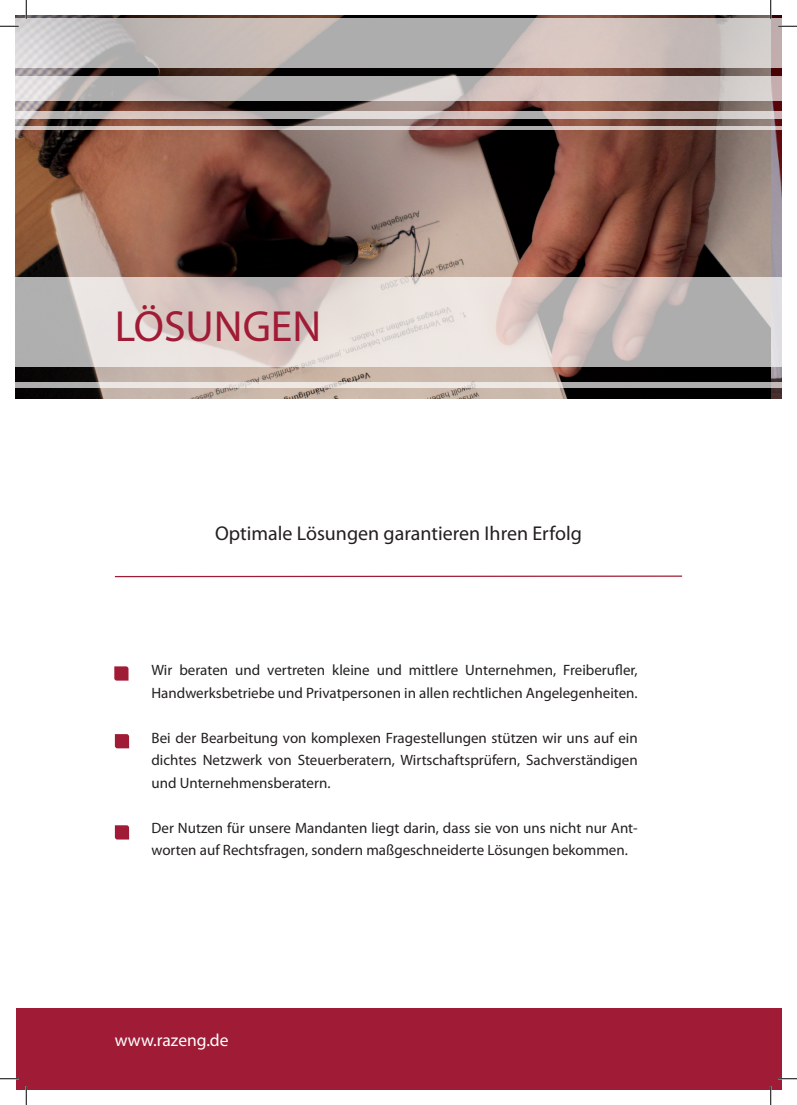
<style>
.page{position:relative;width:797px;height:1105px;background:#fff}
.page>*{position:absolute;margin:0;border:0;box-sizing:border-box;transform-origin:0 0}
.t1{font:43.75px "Myriad Pro";color:#a01c36}
.t2{font:20px "Myriad Pro";color:#231f20}
.t3{font:17.5px "Myriad Pro";color:#fff}
.t4{font:15px/22.5px "Myriad Pro";color:#231f20}
</style>
<div class="page">
<div style="left:16px;top:1008px;width:765px;height:81px;background:#a01c36"></div>
<img style="left:16px;top:16px;width:765px;height:382px">
<svg style="left:16px;top:77px;width:765px;height:24px;background:#c6bebb"></svg>
<svg style="left:16px;top:111px;width:765px;height:7px;background:#cdc2bf"></svg>
<svg style="left:16px;top:126px;width:765px;height:4px;background:#d1c5c1"></svg>
<svg style="left:16px;top:382px;width:765px;height:6px;background:#d3cfcd"></svg>
<svg style="left:16px;top:277px;width:765px;height:89px;background:#d3cac7"></svg>
<svg style="left:16px;top:18px;width:765px;height:50px;background:#c2bbb9"></svg>
<svg style="left:114px;top:575px;width:569px;height:3px"></svg>
<svg style="left:114px;top:666px;width:14px;height:15px"></svg>
<svg style="left:115px;top:734px;width:14px;height:14px"></svg>
<svg style="left:115px;top:825px;width:14px;height:14px"></svg>
<svg style="left:0;top:25px;width:19px;height:2px"></svg>
<svg style="left:778px;top:25px;width:19px;height:2px"></svg>
<svg style="left:0;top:1078px;width:19px;height:1px"></svg>
<svg style="left:778px;top:1078px;width:19px;height:1px"></svg>
<svg style="left:25px;top:0;width:2px;height:19px"></svg>
<svg style="left:25px;top:1086px;width:2px;height:19px"></svg>
<svg style="left:770px;top:0;width:1px;height:19px"></svg>
<svg style="left:770px;top:1086px;width:1px;height:19px"></svg>
<h1 class="t1" style="left:115px;top:299px;width:208px">LÖSUNGEN</h1>
<h2 class="t2" style="left:215px;top:521px;width:368px">Optimale Lösungen garantieren Ihren Erfolg</h2>
<p class="t4" style="left:151px;top:658px;width:487px">Wir beraten und vertreten kleine und mittlere Unternehmen, Freiberufler,<br>Handwerksbetriebe und Privatpersonen in allen rechtlichen Angelegenheiten.</p>
<p class="t4" style="left:151px;top:726px;width:488px;text-align:justify">Bei der Bearbeitung von komplexen Fragestellungen stützen wir uns auf ein dichtes Netzwerk von Steuerberatern, Wirtschaftsprüfern, Sachverständigen und Unternehmensberatern.</p>
<p class="t4" style="left:151px;top:816px;width:488px">Der Nutzen für unsere Mandanten liegt darin, dass sie von uns nicht nur Ant&shy;worten auf Rechtsfragen, sondern maßgeschneiderte Lösungen bekommen.</p>
<p class="t3" style="left:115px;top:1029px;width:115px">www.razeng.de</p>
</div>
